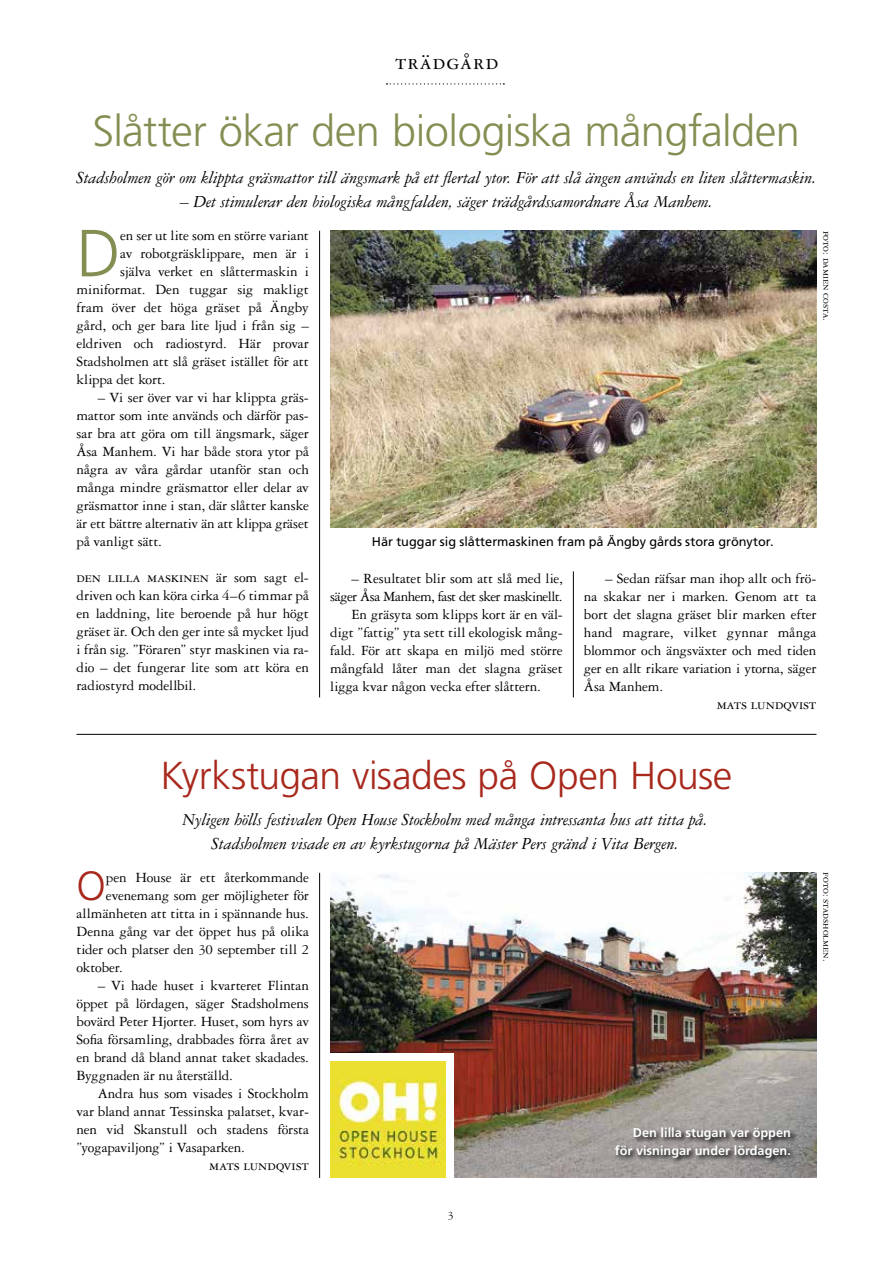
<style>
.page{position:relative;width:893px;height:1263px;background:#fff}
.page>*{position:absolute;margin:0;border:0;box-sizing:border-box;transform-origin:0 0}
.t1{font:300 66.6px "Frutiger";color:#838f52}
.t2{font:300 43.5px "Frutiger";letter-spacing:-.02em;color:#838f52}
.t3{font:300 40.8px "Frutiger";color:#a8281c}
.t4{font:300 39px "Frutiger";letter-spacing:-.01em;color:#a8281c}
.t5{font:22.5px "Garamond 3 LT Std";letter-spacing:.06em;color:#000}
.t6{font:italic 18px/24px "Garamond 3 LT Std";letter-spacing:-.01em;color:#000;text-align:center}
.t7{font:15px/18px "Garamond 3 LT Std";letter-spacing:-.005em;color:#000;text-align:justify}
.t8{font:12.75px "Frutiger";color:#000}
.t9{font:700 12.75px/18px "Frutiger";color:#fff;text-align:right}
.t10{font:12px "Garamond 3 LT Std";color:#000}
.t11{font:10.5px "Garamond 3 LT Std";color:#000}
</style>
<div class="page">
<img style="left:330px;top:873px;width:486px;height:305px">
<div style="left:328px;top:1053px;width:126px;height:131px;background:#fff"></div>
<hr style="left:319px;top:231px;width:1px;height:466px;background:#000">
<svg style="left:386px;top:83px;width:118px;height:2px"></svg>
<hr style="left:319px;top:873px;width:1px;height:305px;background:#000">
<hr style="left:76px;top:734px;width:740px;height:1px;background:#000">
<hr style="left:573px;top:571px;width:1px;height:126px;background:#000">
<svg style="left:613px;top:1126px;width:185px;height:39px"></svg>
<img style="left:330px;top:1061px;width:116px;height:116px">
<img style="left:330px;top:231px;width:486px;height:297px">
<h3 class="t5" style="left:395px;top:50px;width:105px">Trädgård</h3>
<h2 class="t2" style="left:92px;top:106px;width:709px">Slåtter ökar den biologiska mångfalden</h2>
<p class="t6" style="left:76px;top:165px;width:741px">Stadsholmen gör om klippta gräsmattor till ängsmark på ett flertal ytor. För att slå ängen används en liten slåttermaskin.</p>
<p class="t6" style="left:180px;top:189px;width:535px">– Det stimulerar den biologiska mångfalden, säger trädgårdssamordnare Åsa Manhem.</p>
<h1 class="t1" style="left:76px;top:216px;width:46px">D</h1>
<p class="t7" style="left:120px;top:227px;width:190px">en ser ut lite som en större variant</p>
<p class="t7" style="left:120px;top:245px;width:190px">av robotgräsklippare, men är i</p>
<p class="t7" style="left:120px;top:263px;width:190px">själva verket en slåttermaskin i</p>
<p class="t7" style="left:76px;top:281px;width:234px">miniformat. Den tuggar sig makligt</p>
<p class="t7" style="left:76px;top:299px;width:234px">fram över det höga gräset på Ängby</p>
<p class="t7" style="left:76px;top:317px;width:234px">gård, och ger bara lite ljud i från sig –</p>
<p class="t7" style="left:76px;top:335px;width:234px">eldriven och radiostyrd. Här provar</p>
<p class="t7" style="left:76px;top:353px;width:234px">Stadsholmen att slå gräset istället för att</p>
<p class="t7" style="left:76px;top:371px;width:91px">klippa det kort.</p>
<p class="t7" style="left:76px;top:389px;width:234px;text-indent:21px">– Vi ser över var vi har klippta gräs&shy;mattor som inte används och därför pas&shy;sar bra att göra om till ängsmark, säger Åsa Manhem. Vi har både stora ytor på några av våra gårdar utanför stan och många mindre gräsmattor eller delar av gräsmattor inne i stan, där slåtter kanske är ett bättre alternativ än att klippa gräset på vanligt sätt.</p>
<p class="t7" style="left:76px;top:569px;width:234px">Den lilla maskinen är som sagt el&shy;driven och kan köra cirka 4–6 timmar på en laddning, lite beroende på hur högt gräset är. Och den ger inte så mycket ljud i från sig. ”Föraren” styr maskinen via ra&shy;dio – det fungerar lite som att köra en radiostyrd modellbil.</p>
<p class="t11" style="left:832px;top:231px;width:92px;rotate:90deg">Foto: Damien Costa.</p>
<p class="t8" style="left:372px;top:534px;width:403px">Här tuggar sig slåttermaskinen fram på Ängby gårds stora grönytor.</p>
<p class="t7" style="left:351px;top:569px;width:213px">– Resultatet blir som att slå med lie,</p>
<p class="t7" style="left:330px;top:587px;width:234px">säger Åsa Manhem, fast det sker maskinellt.</p>
<p class="t7" style="left:351px;top:605px;width:213px">En gräsyta som klipps kort är en väl-</p>
<p class="t7" style="left:330px;top:623px;width:234px">digt ”fattig” yta sett till ekologisk mång-</p>
<p class="t7" style="left:330px;top:641px;width:234px">fald. För att skapa en miljö med större</p>
<p class="t7" style="left:330px;top:659px;width:234px">mångfald låter man det slagna gräset</p>
<p class="t7" style="left:330px;top:677px;width:212px">ligga kvar någon vecka efter slåttern.</p>
<p class="t7" style="left:605px;top:569px;width:213px">– Sedan räfsar man ihop allt och frö-</p>
<p class="t7" style="left:584px;top:587px;width:234px">na skakar ner i marken. Genom att ta</p>
<p class="t7" style="left:584px;top:605px;width:234px">bort det slagna gräset blir marken efter</p>
<p class="t7" style="left:584px;top:623px;width:234px">hand magrare, vilket gynnar många</p>
<p class="t7" style="left:584px;top:641px;width:234px">blommor och ängsväxter och med tiden</p>
<p class="t7" style="left:584px;top:659px;width:234px">ger en allt rikare variation i ytorna, säger</p>
<p class="t7" style="left:584px;top:677px;width:81px">Åsa Manhem.</p>
<p class="t7" style="left:717px;top:695px;width:101px">mats lundqvist</p>
<h3 class="t4" style="left:160px;top:753px;width:574px">Kyrkstugan visades på Open House</h3>
<p class="t6" style="left:183px;top:807px;width:527px">Nyligen hölls festivalen Open House Stockholm med många intressanta hus att titta på.<br>Stadsholmen visade en av kyrkstugorna på Mäster Pers gränd i Vita Bergen.</p>
<h3 class="t3" style="left:76px;top:863px;width:31px">O</h3>
<p class="t7" style="left:106px;top:869px;width:205px">pen House är ett återkommande</p>
<p class="t7" style="left:106px;top:887px;width:205px">evenemang som ger möjligheter för</p>
<p class="t7" style="left:77px;top:905px;width:234px">allmänheten att titta in i spännande hus.</p>
<p class="t7" style="left:77px;top:923px;width:234px">Denna gång var det öppet hus på olika</p>
<p class="t7" style="left:77px;top:941px;width:234px">tider och platser den 30 september till 2</p>
<p class="t7" style="left:77px;top:959px;width:48px">oktober.</p>
<p class="t7" style="left:77px;top:977px;width:234px;text-indent:21px">– Vi hade huset i kvarteret Flintan öppet på lördagen, säger Stadsholmens bovärd Peter Hjorter. Huset, som hyrs av Sofia församling, drabbades förra året av en brand då bland annat taket skadades.<br>Byggnaden är nu återställd.</p>
<p class="t7" style="left:98px;top:1085px;width:213px">Andra hus som visades i Stockholm</p>
<p class="t7" style="left:77px;top:1103px;width:234px">var bland annat Tessinska palatset, kvar-</p>
<p class="t7" style="left:77px;top:1121px;width:234px">nen vid Skanstull och stadens första</p>
<p class="t7" style="left:77px;top:1139px;width:170px">”yogapaviljong” i Vasaparken.</p>
<p class="t7" style="left:209px;top:1157px;width:101px">mats lundqvist</p>
<p class="t10" style="left:448px;top:1209px;width:7px">3</p>
<p class="t9" style="left:615px;top:1123px;width:178px">Den lilla stugan var öppen för visningar under lördagen.</p>
<p class="t11" style="left:832px;top:872px;width:90px;rotate:90deg">Foto: stadsholmen.</p>
</div>
